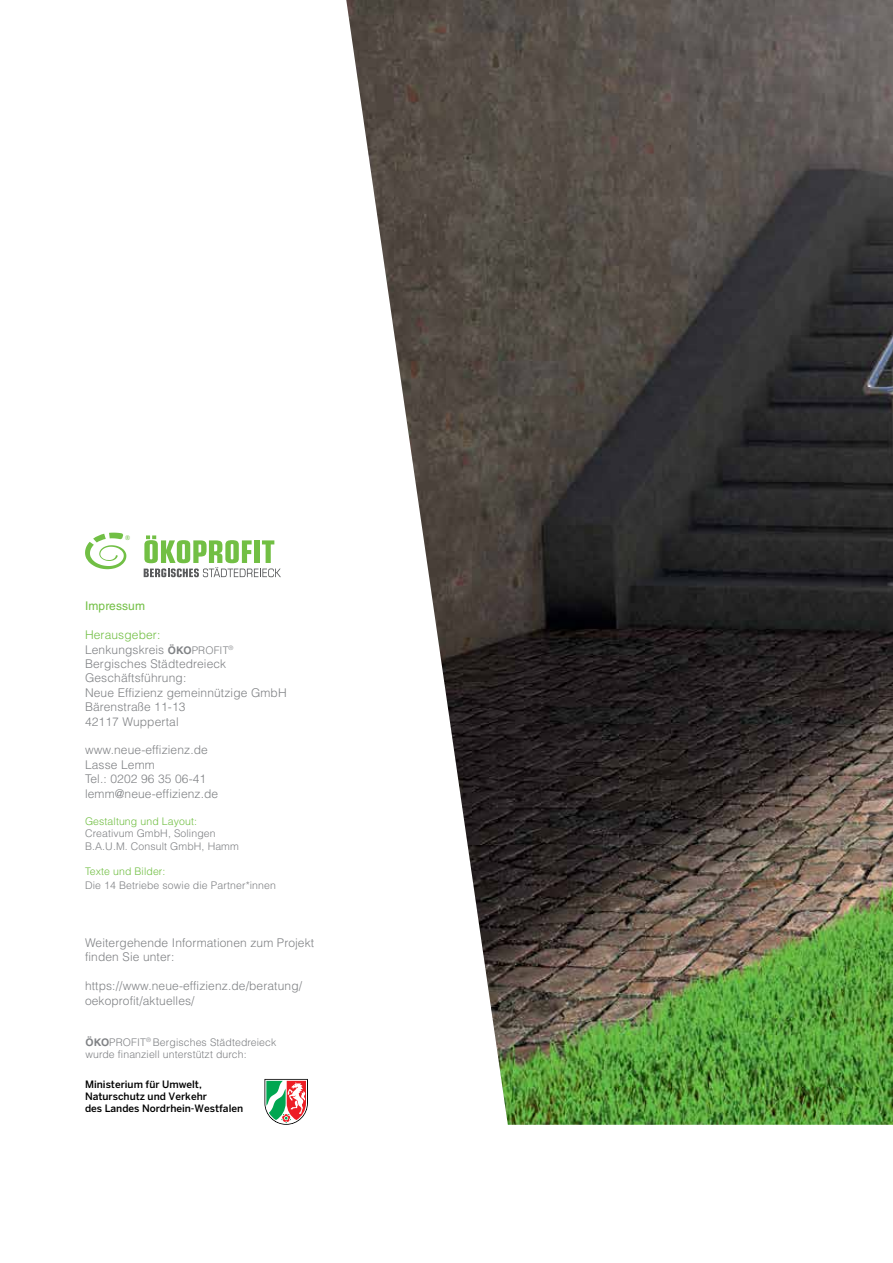
<style>
.page{position:relative;width:893px;height:1263px;background:#fff}
.page>*{position:absolute;margin:0;border:0;box-sizing:border-box;transform-origin:0 0}
.t1{font:300 12px/14.4px "Helvetica LT Std";letter-spacing:.01em;color:#808285}
.t2{font:12px "Helvetica LT Std";letter-spacing:.01em;color:#72bf44}
.t3{font:300 10.5px/12.6px "Helvetica LT Std";letter-spacing:.01em;color:#808285}
.t4{font:300 10.5px "Helvetica LT Std";letter-spacing:.01em;color:#72bf44}
.t5{font:500 10.05px/12.1px "Benton Sans";color:#000}
.t6{font:5.7px "Oswald";color:#71bf45}
.s1{color:#72bf44}
.s2{font-weight:700;font-size:10.5px}
.s3{font-size:10.5px}
.s4{font-weight:700}
</style>
<div class="page">
<img style="left:346px;top:0;width:547px;height:1125px">
<svg style="left:144px;top:535px;width:137px;height:42px"></svg>
<svg style="left:85px;top:533px;width:41px;height:36px"></svg>
<svg style="left:264px;top:1079px;width:44px;height:46px"></svg>
<p class="t6" style="left:125px;top:533px;width:7px">®</p>
<p class="t2" style="left:85px;top:599px;width:62px">Impressum</p>
<p class="t1" style="left:85px;top:627px;width:203px"><span class="s1">Herausgeber:<br></span>Lenkungskreis <span class="s2">ÖKO</span><span class="s3">PROFIT</span><sup>®<br></sup>Bergisches Städtedreieck<br>Geschäftsführung:<br>Neue Effizienz gemeinnützige GmbH<br>Bärenstraße 11-13<br>42117 Wuppertal</p>
<p class="t1" style="left:85px;top:743px;width:135px">www.neue-effizienz.de<br>Lasse Lemm<br>Tel.: 0202 96 35 06-41 lemm@neue-effizienz.de</p>
<p class="t4" style="left:85px;top:814px;width:113px">Gestaltung und Layout:</p>
<p class="t3" style="left:85px;top:827px;width:155px">Creativum GmbH, Solingen<br>B.A.U.M. Consult GmbH, Hamm</p>
<p class="t4" style="left:85px;top:865px;width:82px">Texte und Bilder:</p>
<p class="t3" style="left:85px;top:879px;width:192px">Die 14 Betriebe sowie die Partner*innen</p>
<p class="t1" style="left:85px;top:935px;width:231px">Weitergehende Informationen zum Projekt finden Sie unter:</p>
<p class="t1" style="left:85px;top:978px;width:219px">https://www.neue-effizienz.de/beratung/ oekoprofit/aktuelles/</p>
<p class="t3" style="left:85px;top:1035px;width:193px"><span class="s4">ÖKO</span>PROFIT<sup>®</sup> Bergisches Städtedreieck wurde finanziell unterstützt durch:</p>
<p class="t5" style="left:85px;top:1078px;width:160px">Ministerium für Umwelt,<br>Naturschutz und Verkehr<br>des Landes Nordrhein-Westfalen</p>
</div>
